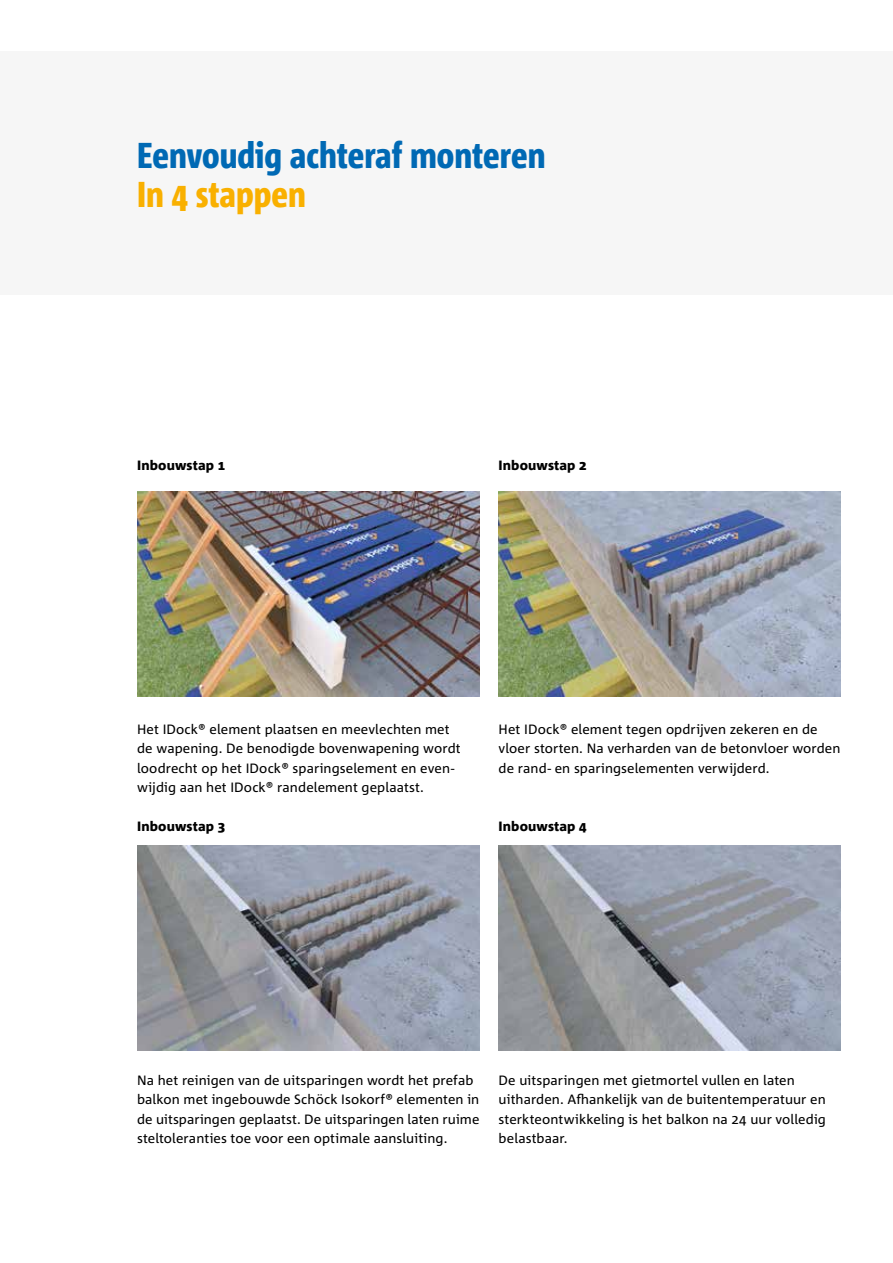
<style>
.page{position:relative;width:893px;height:1263px;background:#fff}
.page>*{position:absolute;margin:0;border:0;box-sizing:border-box;transform-origin:0 0}
.t1{font:800 36px "Corpid E1 s Cd";color:#0069b4}
.t2{font:800 36px "Corpid E1 s Cd";color:#f9b000}
.t3{font:13.5px/19.5px "Corpid E1 s";letter-spacing:.005em;color:#000}
.t4{font:800 13.5px "Corpid E1 s";letter-spacing:.01em;color:#000}
</style>
<div class="page">
<div style="left:0;top:51px;width:893px;height:244px;background:#f6f6f6"></div>
<img style="left:137px;top:491px;width:342px;height:205px">
<img style="left:499px;top:491px;width:342px;height:205px">
<img style="left:137px;top:845px;width:342px;height:205px">
<img style="left:499px;top:845px;width:342px;height:205px">
<h1 class="t1" style="left:137px;top:133px;width:410px">Eenvoudig achteraf monteren</h1>
<h1 class="t2" style="left:137px;top:172px;width:170px">In 4 stappen</h1>
<p class="t4" style="left:137px;top:457px;width:90px">Inbouwstap 1</p>
<p class="t4" style="left:499px;top:457px;width:90px">Inbouwstap 2</p>
<p class="t3" style="left:137px;top:719px;width:325px">Het IDock® element plaatsen en meevlechten met de wapening. De benodigde bovenwapening wordt loodrecht op het IDock® sparingselement en even&shy;wijdig aan het IDock® randelement geplaatst.</p>
<p class="t3" style="left:499px;top:719px;width:343px">Het IDock® element tegen opdrijven zekeren en de vloer storten. Na verharden van de betonvloer worden de rand- en sparingselementen verwijderd.</p>
<p class="t4" style="left:137px;top:818px;width:90px">Inbouwstap 3</p>
<p class="t4" style="left:499px;top:818px;width:90px">Inbouwstap 4</p>
<p class="t3" style="left:137px;top:1070px;width:344px">Na het reinigen van de uitsparingen wordt het prefab balkon met ingebouwde Schöck Isokorf® elementen in de uitsparingen geplaatst. De uitsparingen laten ruime steltoleranties toe voor een optimale aansluiting.</p>
<p class="t3" style="left:499px;top:1070px;width:329px">De uitsparingen met gietmortel vullen en laten uitharden. Afhankelijk van de buitentemperatuur en sterkteontwikkeling is het balkon na 24 uur volledig belastbaar.</p>
</div>
